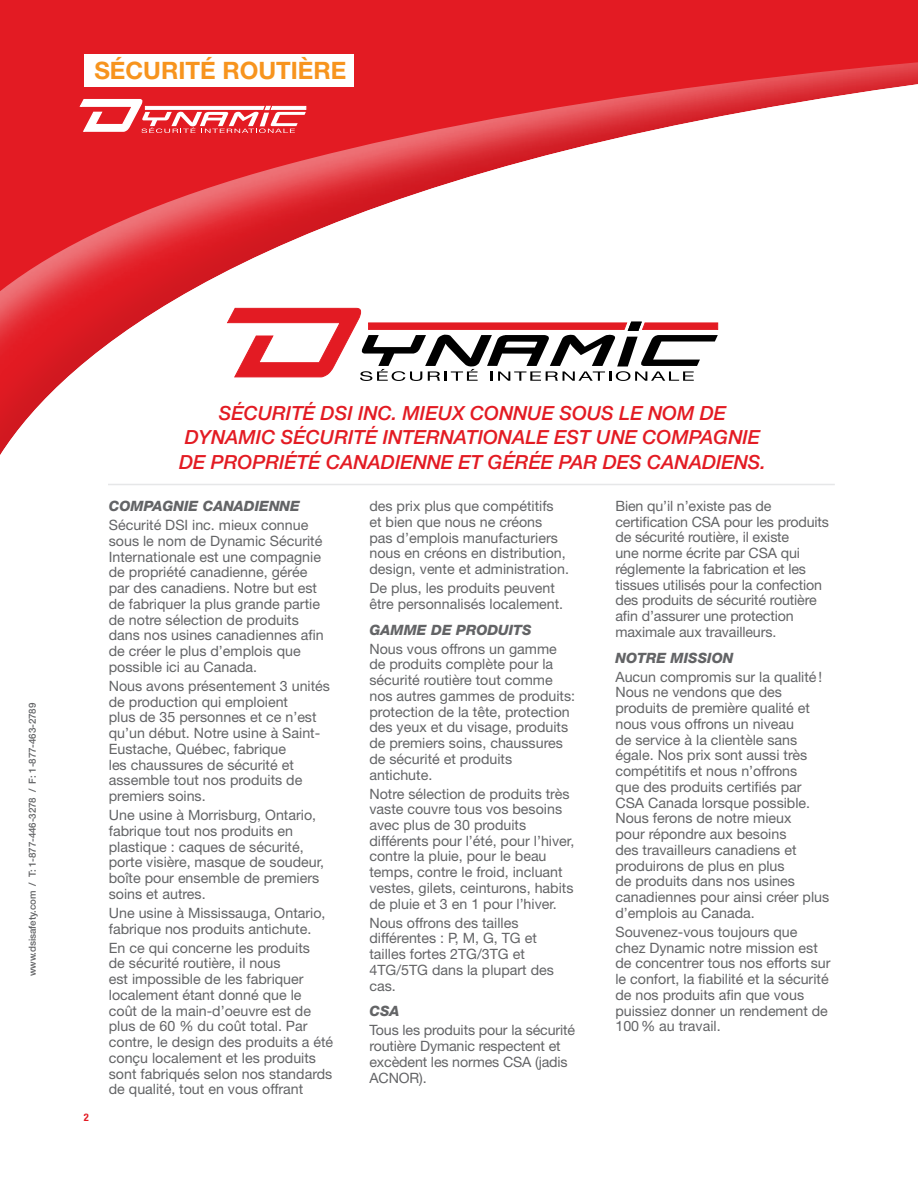
<style>
.page{position:relative;width:918px;height:1188px;background:#fff}
.page>*{position:absolute;margin:0;border:0;box-sizing:border-box;transform-origin:0 0}
.t1{font:700 24px "Helvetica Neue LT Std";color:#f7941e}
.t2{font:italic 500 19.5px/23.4px "Helvetica Neue LT Std";color:#e31b23;text-align:center}
.t3{font:14.25px/15.8px "Helvetica Neue LT Std";color:#636466}
.t4{font:italic 800 14.25px "Helvetica Neue LT Std";color:#636466}
.t5{font:700 condensed 10.5px "Helvetica Neue LT Std";color:#e31b23}
.t6{font:500 9.75px "Helvetica Neue LT Std";letter-spacing:-.01em;color:#636466}
</style>
<div class="page">
<div style="left:0;top:0;width:918px;height:30px;background:#e31b23"></div>
<div style="left:0;top:30px;width:918px;height:516px;background:#000;opacity:.1"></div>
<div style="left:84px;top:54px;width:270px;height:32px;background:#fff"></div>
<svg style="left:80px;top:99px;width:226px;height:34px"></svg>
<hr style="left:108px;top:484px;width:727px;height:1px;background:#e6e7e8">
<svg style="left:227px;top:308px;width:491px;height:73px"></svg>
<h1 class="t1" style="left:94px;top:56px;width:253px">SÉCURITÉ ROUTIÈRE</h1>
<p class="t6" style="left:27px;top:976px;width:275px;rotate:-90deg">www.dsisafety.com / T: 1-877-446-3278 / F: 1-877-463-2789</p>
<p class="t5" style="left:84px;top:1110px;width:7px">2</p>
<h2 class="t2" style="left:185px;top:401px;width:577px">SÉCURITÉ DSI INC. MIEUX CONNUE SOUS LE NOM DE<br>DYNAMIC SÉCURITÉ INTERNATIONALE EST UNE COMPAGNIE</h2>
<h2 class="t2" style="left:179px;top:450px;width:588px">DE PROPRIÉTÉ CANADIENNE ET GÉRÉE PAR DES CANADIENS.</h2>
<p class="t4" style="left:109px;top:498px;width:193px">COMPAGNIE CANADIENNE</p>
<p class="t3" style="left:109px;top:517px;width:216px">Sécurité DSI inc. mieux connue sous le nom de Dynamic Sécurité<br>Internationale est une compagnie de propriété canadienne, gérée par des canadiens. Notre but est de fabriquer la plus grande partie de notre sélection de produits dans nos usines canadiennes afin de créer le plus d’emplois que possible ici au Canada.</p>
<p class="t3" style="left:109px;top:678px;width:223px">Nous avons présentement 3 unités de production qui emploient<br>plus de 35 personnes et ce n’est qu’un début. Notre usine à Saint-<br>Eustache, Québec, fabrique<br>les chaussures de sécurité et assemble tout nos produits de premiers soins.</p>
<p class="t3" style="left:109px;top:807px;width:217px">Une usine à Morrisburg, Ontario, fabrique tout nos produits en plastique : caques de sécurité, porte visière, masque de soudeur, boîte pour ensemble de premiers soins et autres.</p>
<p class="t3" style="left:109px;top:905px;width:218px">Une usine à Mississauga, Ontario, fabrique nos produits antichute.</p>
<p class="t3" style="left:109px;top:939px;width:226px">En ce qui concerne les produits<br>de sécurité routière, il nous<br>est impossible de les fabriquer localement étant donné que le coût de la main-d’oeuvre est de plus de 60 % du coût total. Par contre, le design des produits a été conçu localement et les produits sont fabriqués selon nos standards de qualité, tout en vous offrant</p>
<p class="t3" style="left:369px;top:498px;width:201px">des prix plus que compétitifs et bien que nous ne créons pas d’emplois manufacturiers nous en créons en distribution, design, vente et administration.</p>
<p class="t3" style="left:369px;top:580px;width:195px">De plus, les produits peuvent être personnalisés localement.</p>
<p class="t4" style="left:369px;top:621px;width:164px">GAMME DE PRODUITS</p>
<p class="t3" style="left:369px;top:640px;width:207px">Nous vous offrons un gamme de produits complète pour la sécurité routière tout comme nos autres gammes de produits: protection de la tête, protection des yeux et du visage, produits de premiers soins, chaussures de sécurité et produits antichute.</p>
<p class="t3" style="left:369px;top:785px;width:206px">Notre sélection de produits très vaste couvre tous vos besoins avec plus de 30 produits différents pour l’été, pour l’hiver, contre la pluie, pour le beau temps, contre le froid, incluant vestes, gilets, ceinturons, habits de pluie et 3 en 1 pour l’hiver.</p>
<p class="t3" style="left:369px;top:915px;width:186px">Nous offrons des tailles différentes : P, M, G, TG et tailles fortes 2TG/3TG et<br>4TG/5TG dans la plupart des cas.</p>
<p class="t4" style="left:369px;top:1003px;width:32px">CSA</p>
<p class="t3" style="left:369px;top:1022px;width:207px">Tous les produits pour la sécurité routière Dymanic respectent et excèdent les normes CSA (jadis<br>ACNOR).</p>
<p class="t3" style="left:615px;top:498px;width:215px">Bien qu’il n’existe pas de certification CSA pour les produits de sécurité routière, il existe<br>une norme écrite par CSA qui réglemente la fabrication et les tissues utilisés pour la confection des produits de sécurité routière afin d’assurer une protection maximale aux travailleurs.</p>
<p class="t4" style="left:615px;top:649px;width:119px">NOTRE MISSION</p>
<p class="t3" style="left:615px;top:669px;width:215px">Aucun compromis sur la qualité!<br>Nous ne vendons que des produits de première qualité et nous vous offrons un niveau<br>de service à la clientèle sans égale. Nos prix sont aussi très compétitifs et nous n’offrons<br>que des produits certifiés par<br>CSA Canada lorsque possible.<br>Nous ferons de notre mieux<br>pour répondre aux besoins<br>des travailleurs canadiens et produirons de plus en plus<br>de produits dans nos usines canadiennes pour ainsi créer plus d’emplois au Canada.</p>
<p class="t3" style="left:615px;top:924px;width:217px">Souvenez-vous toujours que chez Dynamic notre mission est de concentrer tous nos efforts sur le confort, la fiabilité et la sécurité de nos produits afin que vous puissiez donner un rendement de<br>100% au travail.</p>
</div>
